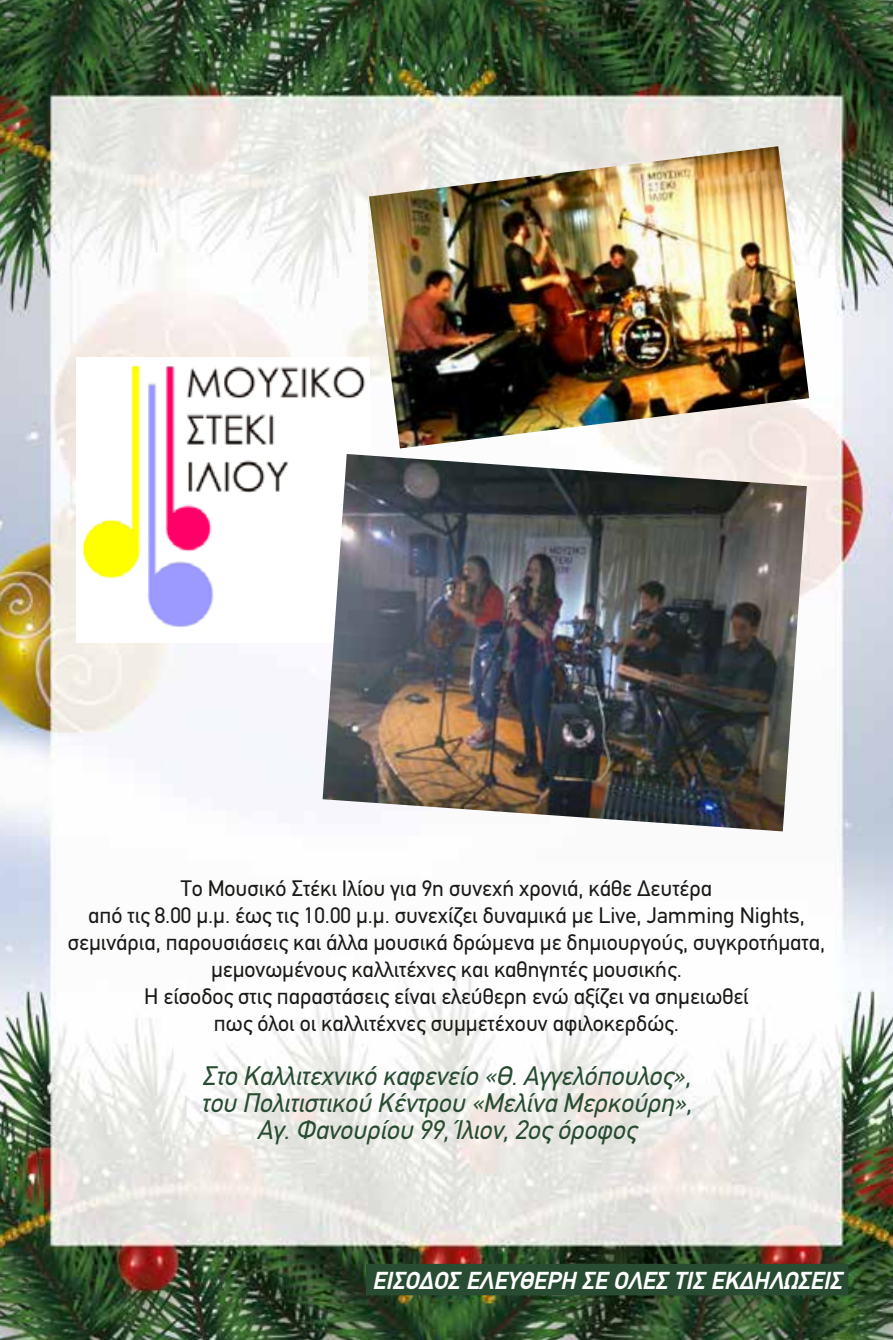
<style>
.page{position:relative;width:893px;height:1340px;background:#fff}
.page>*{position:absolute;margin:0;border:0;box-sizing:border-box;transform-origin:0 0}
.t1{font:italic 27px/27px "PF Din Text";color:#284c32;text-align:center}
.t2{font:italic 700 24.75px "PF Din Text";color:#fff}
.t3{font:22.5px/27px "PF Din Text";color:#1a1a18;text-align:center}
</style>
<div class="page">
<img style="left:0;top:0;width:893px;height:1339px">
<div style="left:366px;top:1263px;width:482px;height:32px;background:#284c32"></div>
<img style="left:77px;top:358px;width:293px;height:284px">
<img style="left:369px;top:146px;width:440px;height:302px">
<img style="left:323px;top:454px;width:484px;height:377px">
<p class="t3" style="left:68px;top:875px;width:759px">Το Μουσικό Στέκι Ιλίου για 9η συνεχή χρονιά, κάθε Δευτέρα<br>από τις 8.00 μ.μ. έως τις 10.00 μ.μ. συνεχίζει δυναμικά με Live, Jamming Nights, σεμινάρια, παρουσιάσεις και άλλα μουσικά δρώμενα με δημιουργούς, συγκροτήματα, μεμονωμένους καλλιτέχνες και καθηγητές μουσικής.<br>Η είσοδος στις παραστάσεις είναι ελεύθερη ενώ αξίζει να σημειωθεί<br>πως όλοι οι καλλιτέχνες συμμετέχουν αφιλοκερδώς.</p>
<p class="t1" style="left:201px;top:1062px;width:493px">Στο Καλλιτεχνικό καφενείο «Θ. Αγγελόπουλος», του Πολιτιστικού Κέντρου «Μελίνα Μερκούρη»,<br>Αγ. Φανουρίου 99, Ίλιον, 2ος όροφος</p>
<p class="t2" style="left:372px;top:1265px;width:471px">ΕΙΣΟΔΟΣ ΕΛΕΥΘΕΡΗ ΣΕ ΟΛΕΣ ΤΙΣ ΕΚΔΗΛΩΣΕΙΣ</p>
</div>
